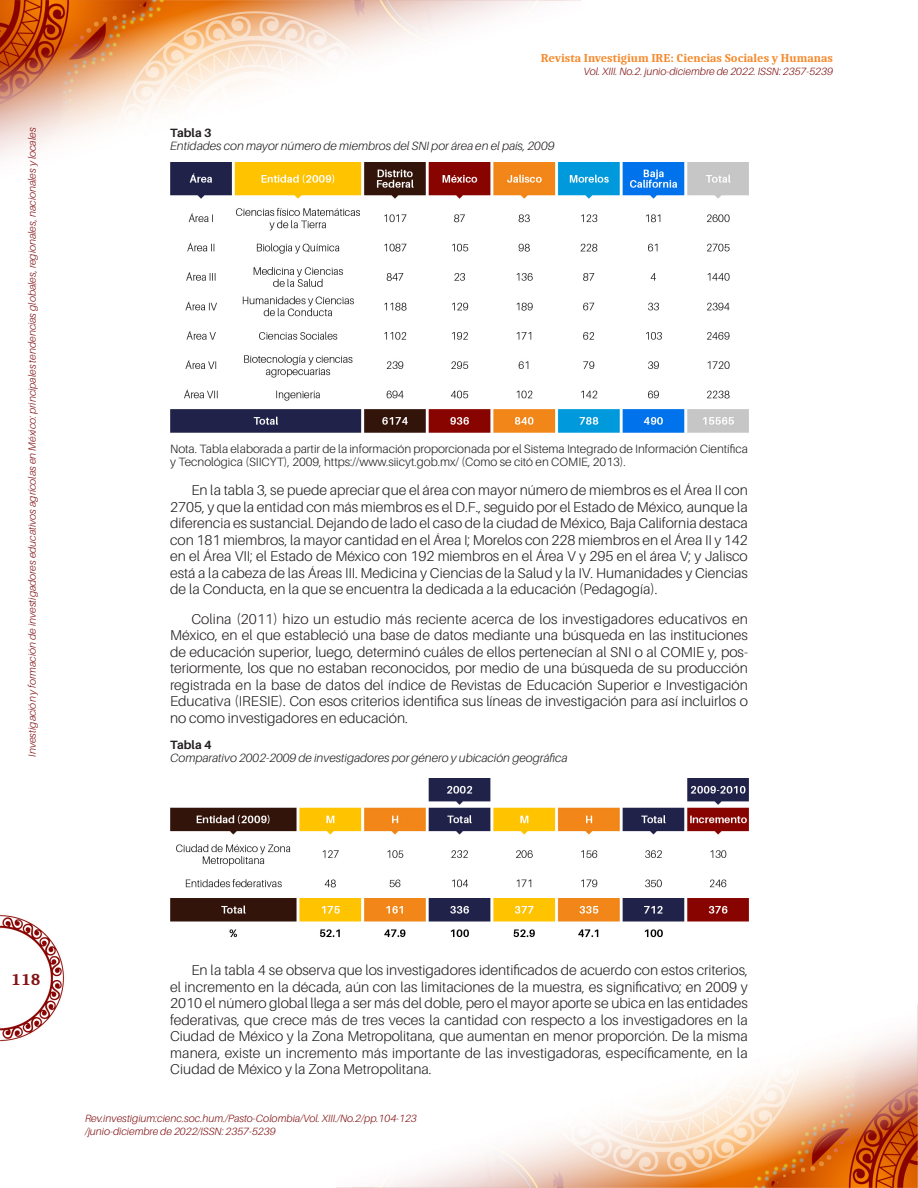
<style>
.page{position:relative;width:918px;height:1188px;background:#fff}
.page>*{position:absolute;margin:0;border:0;box-sizing:border-box;transform-origin:0 0}
.t1{font:700 16.5px "Caladea";color:#831416}
.Texto_Base_Sangría{font:300 14.25px/16.5px "Aileron";color:#231f20;text-align:justify}
.Texto_Tabla{font:300 12px/13.5px "Aileron";color:#231f20}
.Texto_Tabla-2{font:italic 300 12px "Aileron";color:#231f20}
.t2{font:700 12px "Caladea";color:#f6892b}
.Título_Tabla{font:700 12px "Aileron";color:#231f20}
.t3{font:italic 300 10.5px/12.6px "Aileron";color:#831416}
</style>
<div class="page">
<img style="left:0;top:0;width:918px;height:1188px">
<img style="left:170px;top:163px;width:578px;height:270px">
<img style="left:170px;top:778px;width:578px;height:166px">
<p class="t3" style="left:26px;top:757px;width:631px;rotate:-90deg">Investigación y formación de investigadores educativos agrícolas en México: principales tendencias globales, regionales, nacionales y locales</p>
<p class="t2" style="left:541px;top:51px;width:294px">Revista Investigium IRE: Ciencias Sociales y Humanas</p>
<p class="t3" style="left:584px;top:65px;width:251px">Vol. XIII. No.2. junio-diciembre de 2022. ISSN: 2357-5239</p>
<p class="Título_Tabla" style="left:170px;top:126px;width:43px">Tabla 3</p>
<p class="Texto_Tabla-2" style="left:170px;top:140px;width:386px">Entidades con mayor número de miembros del SNI por área en el país, 2009</p>
<p class="Texto_Tabla" style="left:170px;top:442px;width:579px">Nota. Tabla elaborada a partir de la información proporcionada por el Sistema Integrado de Información Científica y Tecnológica (SIICYT), 2009, https://www.siicyt.gob.mx/ (Como se citó en COMIE, 2013).</p>
<p class="Texto_Base_Sangría" style="left:170px;top:482px;width:579px;text-indent:21px">En la tabla 3, se puede apreciar que el área con mayor número de miembros es el Área II con 2705, y que la entidad con más miembros es el D.F., seguido por el Estado de México, aunque la diferencia es sustancial. Dejando de lado el caso de la ciudad de México, Baja California destaca con 181 miembros, la mayor cantidad en el Área I; Morelos con 228 miembros en el Área II y 142 en el Área VII; el Estado de México con 192 miembros en el Área V y 295 en el área V; y Jalisco está a la cabeza de las Áreas III. Medicina y Ciencias de la Salud y la IV. Humanidades y Ciencias de la Conducta, en la que se encuentra la dedicada a la educación (Pedagogía).</p>
<p class="Texto_Base_Sangría" style="left:170px;top:611px;width:579px;text-indent:21px">Colina (2011) hizo un estudio más reciente acerca de los investigadores educativos en México, en el que estableció una base de datos mediante una búsqueda en las instituciones de educación superior, luego, determinó cuáles de ellos pertenecían al SNI o al COMIE y, pos&shy;teriormente, los que no estaban reconocidos, por medio de una búsqueda de su producción registrada en la base de datos del índice de Revistas de Educación Superior e Investigación Educativa (IRESIE). Con esos criterios identifica sus líneas de investigación para así incluirlos o no como investigadores en educación.</p>
<p class="Título_Tabla" style="left:170px;top:738px;width:43px">Tabla 4</p>
<p class="Texto_Tabla-2" style="left:170px;top:752px;width:399px">Comparativo 2002-2009 de investigadores por género y ubicación geográfica</p>
<p class="t1" style="left:11px;top:970px;width:31px">118</p>
<p class="Texto_Base_Sangría" style="left:170px;top:962px;width:579px;text-indent:21px">En la tabla 4 se observa que los investigadores identificados de acuerdo con estos criterios, el incremento en la década, aún con las limitaciones de la muestra, es significativo; en 2009 y 2010 el número global llega a ser más del doble, pero el mayor aporte se ubica en las entidades federativas, que crece más de tres veces la cantidad con respecto a los investigadores en la Ciudad de México y la Zona Metropolitana, que aumentan en menor proporción. De la misma manera, existe un incremento más importante de las investigadoras, específicamente, en la Ciudad de México y la Zona Metropolitana.</p>
<p class="t3" style="left:85px;top:1112px;width:333px">Rev.investigium:cienc.soc.hum./Pasto-Colombia/Vol. XIII./No.2/pp.104-123 /junio-diciembre de 2022/ISSN: 2357-5239</p>
</div>
